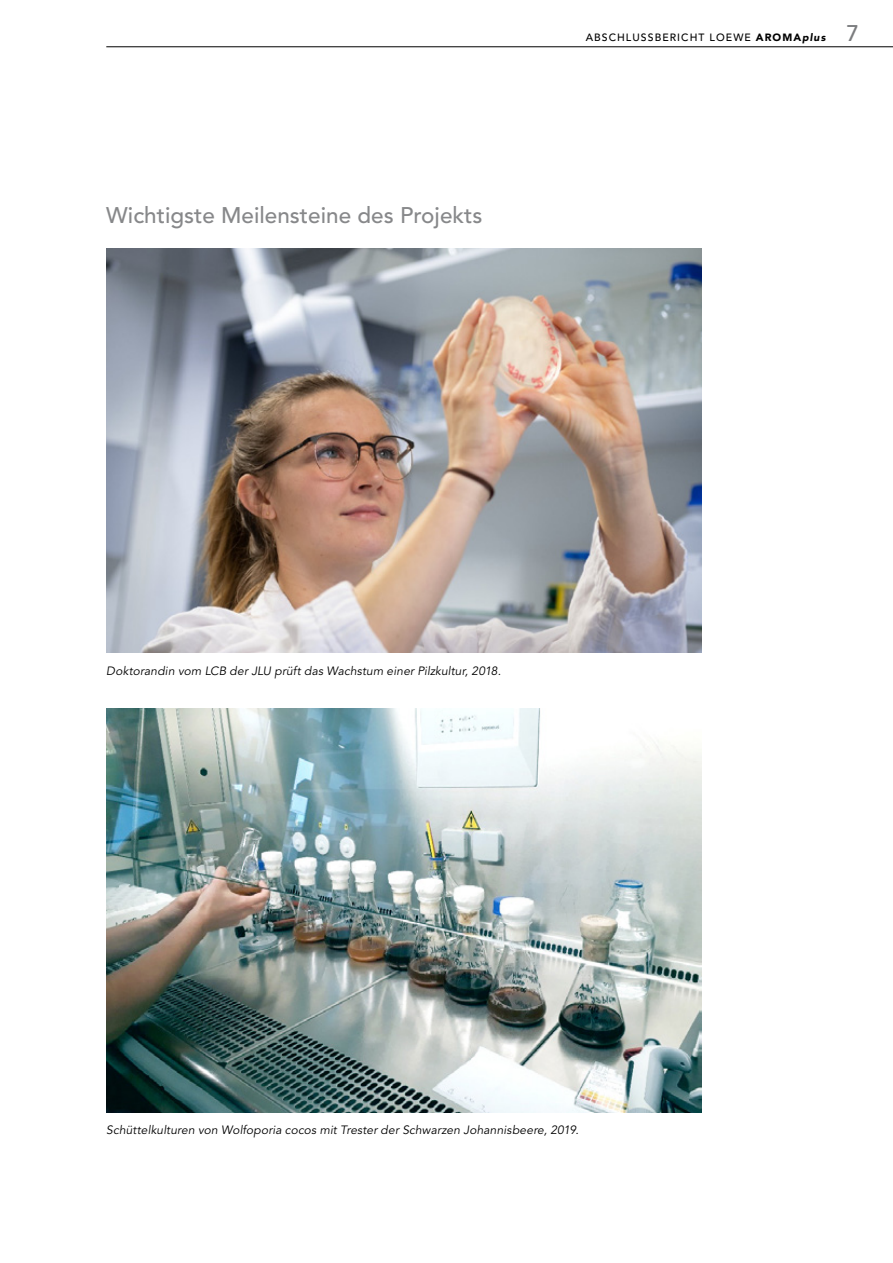
<style>
.page{position:relative;width:893px;height:1263px;background:#fff}
.page>*{position:absolute;margin:0;border:0;box-sizing:border-box;transform-origin:0 0}
.t1{font:500 22.5px "Avenir LT Std";color:#87888a}
.t2{font:italic 12px "Avenir LT Std";letter-spacing:.01em;color:#000}
.t3{font:500 10.5px "Avenir LT Std";letter-spacing:.1em;color:#000}
.s1{font-weight:900}
.s2{font-weight:900;font-style:italic}
.s3{font-size:22.5px;color:#7b7c7e}
</style>
<div class="page">
<hr style="left:106px;top:47px;width:787px;height:1px;background:#000">
<img style="left:106px;top:249px;width:596px;height:404px">
<img style="left:106px;top:708px;width:596px;height:404px">
<h1 class="t1" style="left:106px;top:202px;width:378px">Wichtigste Meilensteine des Projekts</h1>
<p class="t3" style="left:586px;top:32px;width:275px">ABSCHLUSSBERICHT LOEWE <span class="s1">AROMA</span><span class="s2">plus</span> <span class="s3">7</span></p>
<p class="t2" style="left:106px;top:663px;width:396px">Doktorandin vom LCB der JLU prüft das Wachstum einer Pilzkultur, 2018.</p>
<p class="t2" style="left:106px;top:1123px;width:474px">Schüttelkulturen von Wolfoporia cocos mit Trester der Schwarzen Johannisbeere, 2019.</p>
</div>
